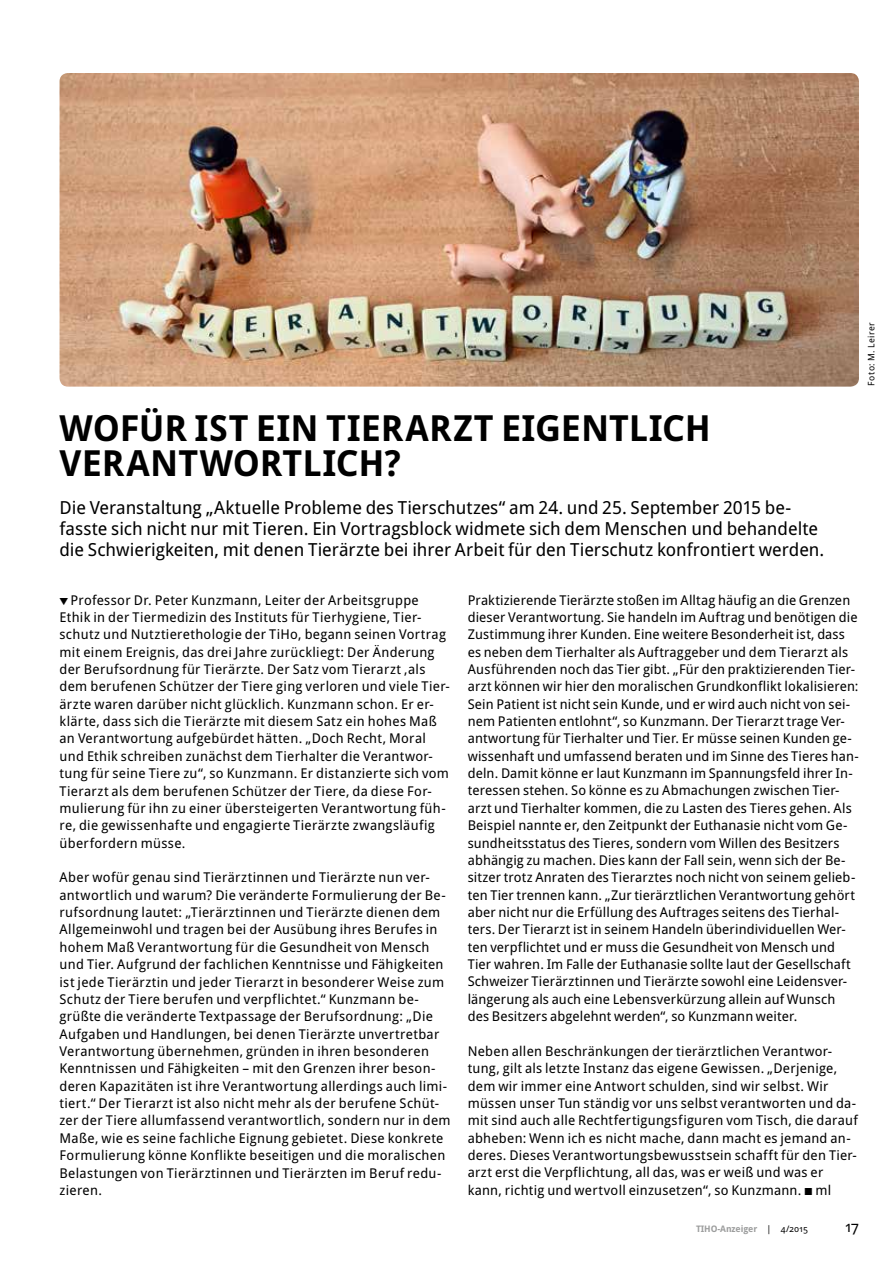
<style>
.page{position:relative;width:893px;height:1263px;background:#fff}
.page>*{position:absolute;margin:0;border:0;box-sizing:border-box;transform-origin:0 0}
.t1{font:700 36px/34.5px "Droid Sans Pro";color:#000}
.t2{font:18px/21px "Droid Sans Pro";color:#000}
.t3{font:15px "Droid Sans Pro";color:#000}
.t4{font:13.5px/17.4px "Droid Sans Pro";letter-spacing:.02em;color:#000}
.t5{font:700 9px "Droid Sans Pro";letter-spacing:-.01em;color:#9c9d9d}
.t6{font:9px "Droid Sans Pro";letter-spacing:.05em;color:#000}
.s1{font-weight:400;color:#000}
</style>
<div class="page">
<img style="left:60px;top:73px;width:799px;height:314px">
<p class="t6" style="left:865px;top:386px;width:65px;rotate:-90deg">Foto: M. Leirer</p>
<p class="t1" style="left:60px;top:410px;width:653px">WOFÜR IST EIN TIERARZT EIGENTLICH<br>VERANTWORTLICH?</p>
<p class="t2" style="left:60px;top:496px;width:766px">Die Veranstaltung „Aktuelle Probleme des Tierschutzes“ am 24. und 25. September 2015 be&shy;fasste sich nicht nur mit Tieren. Ein Vortragsblock widmete sich dem Menschen und behandelte die Schwierigkeiten, mit denen Tierärzte bei ihrer Arbeit für den Tierschutz konfrontiert werden.</p>
<p class="t4" style="left:60px;top:591px;width:392px;text-indent:11px">Professor Dr. Peter Kunzmann, Leiter der Arbeitsgruppe Ethik in der Tiermedizin des Instituts für Tierhygiene, Tier&shy;schutz und Nutztierethologie der TiHo, begann seinen Vortrag mit einem Ereignis, das drei Jahre zurückliegt: Der Änderung der Berufsordnung für Tierärzte. Der Satz vom Tierarzt ‚als dem berufenen Schützer der Tiere ging verloren und viele Tier&shy;ärzte waren darüber nicht glücklich. Kunzmann schon. Er er&shy;klärte, dass sich die Tierärzte mit diesem Satz ein hohes Maß an Verantwortung aufgebürdet hätten. „Doch Recht, Moral und Ethik schreiben zunächst dem Tierhalter die Verantwor&shy;tung für seine Tiere zu“, so Kunzmann. Er distanzierte sich vom Tierarzt als dem berufenen Schützer der Tiere, da diese For&shy;mulierung für ihn zu einer übersteigerten Verantwortung füh&shy;re, die gewissenhafte und engagierte Tierärzte zwangsläufig überfordern müsse.</p>
<p class="t4" style="left:60px;top:868px;width:393px">Aber wofür genau sind Tierärztinnen und Tierärzte nun ver&shy;antwortlich und warum? Die veränderte Formulierung der Be&shy;rufsordnung lautet: „Tierärztinnen und Tierärzte dienen dem Allgemeinwohl und tragen bei der Ausübung ihres Berufes in hohem Maß Verantwortung für die Gesundheit von Mensch und Tier. Aufgrund der fachlichen Kenntnisse und Fähigkeiten ist jede Tierärztin und jeder Tierarzt in besonderer Weise zum Schutz der Tiere berufen und verpflichtet.“ Kunzmann be&shy;grüßte die veränderte Textpassage der Berufsordnung: „Die Aufgaben und Handlungen, bei denen Tierärzte unvertretbar Verantwortung übernehmen, gründen in ihren besonderen Kenntnissen und Fähigkeiten – mit den Grenzen ihrer beson&shy;deren Kapazitäten ist ihre Verantwortung allerdings auch limi&shy;tiert.“ Der Tierarzt ist also nicht mehr als der berufene Schüt&shy;zer der Tiere allumfassend verantwortlich, sondern nur in dem Maße, wie es seine fachliche Eignung gebietet. Diese konkrete Formulierung könne Konflikte beseitigen und die moralischen Belastungen von Tierärztinnen und Tierärzten im Beruf redu&shy;zieren.</p>
<p class="t4" style="left:468px;top:590px;width:392px">Praktizierende Tierärzte stoßen im Alltag häufig an die Grenzen dieser Verantwortung. Sie handeln im Auftrag und benötigen die Zustimmung ihrer Kunden. Eine weitere Besonderheit ist, dass es neben dem Tierhalter als Auftraggeber und dem Tierarzt als Ausführenden noch das Tier gibt. „Für den praktizierenden Tier&shy;arzt können wir hier den moralischen Grundkonflikt lokalisieren:<br>Sein Patient ist nicht sein Kunde, und er wird auch nicht von sei&shy;nem Patienten entlohnt“, so Kunzmann. Der Tierarzt trage Ver&shy;antwortung für Tierhalter und Tier. Er müsse seinen Kunden ge&shy;wissenhaft und umfassend beraten und im Sinne des Tieres han&shy;deln. Damit könne er laut Kunzmann im Spannungsfeld ihrer In&shy;teressen stehen. So könne es zu Abmachungen zwischen Tier&shy;arzt und Tierhalter kommen, die zu Lasten des Tieres gehen. Als Beispiel nannte er, den Zeitpunkt der Euthanasie nicht vom Ge&shy;sundheitsstatus des Tieres, sondern vom Willen des Besitzers abhängig zu machen. Dies kann der Fall sein, wenn sich der Be&shy;sitzer trotz Anraten des Tierarztes noch nicht von seinem gelieb&shy;ten Tier trennen kann. „Zur tierärztlichen Verantwortung gehört aber nicht nur die Erfüllung des Auftrages seitens des Tierhal&shy;ters. Der Tierarzt ist in seinem Handeln überindividuellen Wer&shy;ten verpflichtet und er muss die Gesundheit von Mensch und Tier wahren. Im Falle der Euthanasie sollte laut der Gesellschaft Schweizer Tierärztinnen und Tierärzte sowohl eine Leidensver&shy;längerung als auch eine Lebensverkürzung allein auf Wunsch des Besitzers abgelehnt werden“, so Kunzmann weiter.</p>
<p class="t4" style="left:468px;top:1042px;width:392px">Neben allen Beschränkungen der tierärztlichen Verantwor&shy;tung, gilt als letzte Instanz das eigene Gewissen. „Derjenige, dem wir immer eine Antwort schulden, sind wir selbst. Wir müssen unser Tun ständig vor uns selbst verantworten und da&shy;mit sind auch alle Rechtfertigungsfiguren vom Tisch, die darauf abheben: Wenn ich es nicht mache, dann macht es jemand an&shy;deres. Dieses Verantwortungsbewusstsein schafft für den Tier&shy;arzt erst die Verpflichtung, all das, was er weiß und was er kann, richtig und wertvoll einzusetzen“, so Kunzmann. ml</p>
<p class="t5" style="left:696px;top:1222px;width:114px">TIHO-Anzeiger <span class="s1">| 4/2015</span></p>
<p class="t3" style="left:845px;top:1216px;width:15px">17</p>
</div>
